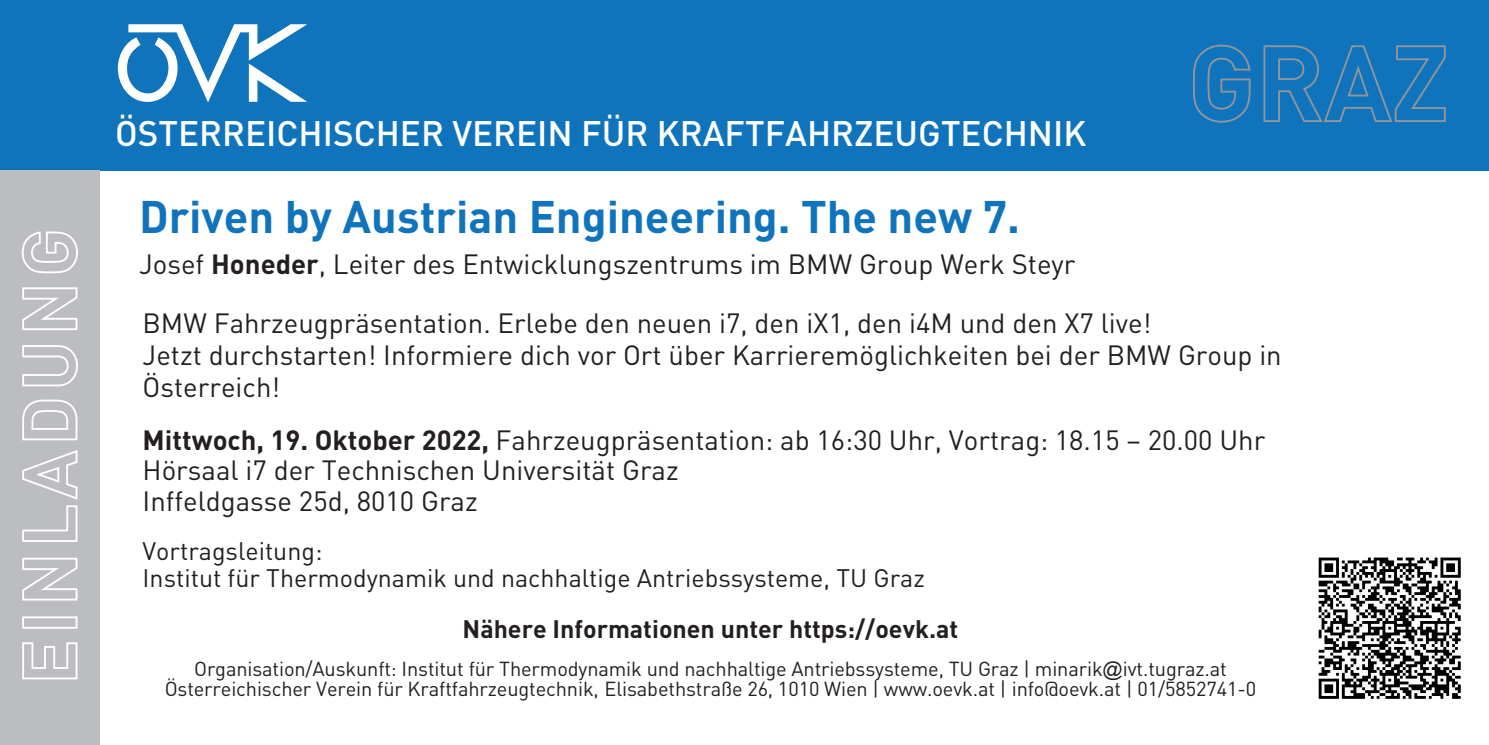
<style>
.page{position:relative;width:1489px;height:745px;background:#fff}
.page>*{position:absolute;margin:0;border:0;box-sizing:border-box;transform-origin:0 0}
.t1{font:700 45px "DIN";color:#1074bc}
.t2{font:500 35px "DIN";color:#fff}
.t3{font:27.5px/30.2px "DIN";color:#231f20}
.t4{font:25px/27.5px "DIN";color:#231f20}
.t5{font:700 25px "DIN";color:#231f20}
.t6{font:20px/20.2px "DIN";letter-spacing:-.005em;color:#231f20;text-align:center}
.s1{font-weight:700}
.s2{font-family:"Arial"}
</style>
<div class="page">
<div style="left:0;top:0;width:1488px;height:170px;background:#1074bc"></div>
<svg style="left:117px;top:24px;width:190px;height:79px"></svg>
<svg style="left:1192px;top:44px;width:59px;height:79px"></svg>
<svg style="left:1263px;top:45px;width:183px;height:77px"></svg>
<div style="left:0;top:170px;width:99px;height:574px;background:#bcbdc0"></div>
<svg style="left:22px;top:642px;width:56px;height:38px"></svg>
<div style="left:22px;top:616px;width:55px;height:12px;border:2px solid #fff"></div>
<svg style="left:22px;top:557px;width:56px;height:44px"></svg>
<svg style="left:22px;top:450px;width:56px;height:92px"></svg>
<svg style="left:22px;top:399px;width:56px;height:42px"></svg>
<svg style="left:22px;top:345px;width:56px;height:42px"></svg>
<svg style="left:22px;top:287px;width:56px;height:43px"></svg>
<svg style="left:21px;top:231px;width:57px;height:43px"></svg>
<img style="left:1318px;top:557px;width:143px;height:142px">
<p class="t2" style="left:115px;top:111px;width:972px">ÖSTERREICHISCHER VEREIN FÜR KRAFTFAHRZEUGTECHNIK</p>
<h1 class="t1" style="left:139px;top:187px;width:882px">Driven by Austrian Engineering. The new 7.</h1>
<p class="t3" style="left:139px;top:233px;width:1013px;line-height:59px">Josef <span class="s1">Honeder</span>, Leiter des Entwicklungszentrums im BMW Group Werk Steyr<br>BMW Fahrzeugpräsentation. Erlebe den neuen i7, den iX1, den i4M und den X7 live!</p>
<p class="t3" style="left:143px;top:338px;width:1140px;line-height:32px">Jetzt durchstarten! Informiere dich vor Ort über Karrieremöglichkeiten bei der BMW Group in<br>Österreich!</p>
<p class="t3" style="left:143px;top:424px;width:1124px"><span class="s1">Mittwoch, 19. Oktober 2022,</span> Fahrzeugpräsentation: ab 16:30 Uhr, Vortrag: 18.15 – 20.00 Uhr<br>Hörsaal i7 der Technischen Universität Graz<br>Inffeldgasse 25d, 8010 Graz</p>
<p class="t4" style="left:143px;top:536px;width:783px">Vortragsleitung:<br>Institut für Thermodynamik und nachhaltige Antriebssysteme, TU Graz</p>
<p class="t5" style="left:462px;top:612px;width:497px">Nähere Informationen unter https://oevk.at</p>
<p class="t6" style="left:165px;top:657px;width:1092px">Organisation/Auskunft: Institut für Thermodynamik und nachhaltige Antriebssysteme, TU Graz | minarik<span class="s2">@</span>ivt.tugraz.at<br>Österreichischer Verein für Kraftfahrzeugtechnik, Elisabethstraße 26, 1010 Wien | www.oevk.at | info@oevk.at | 01/5852741-0</p>
</div>
